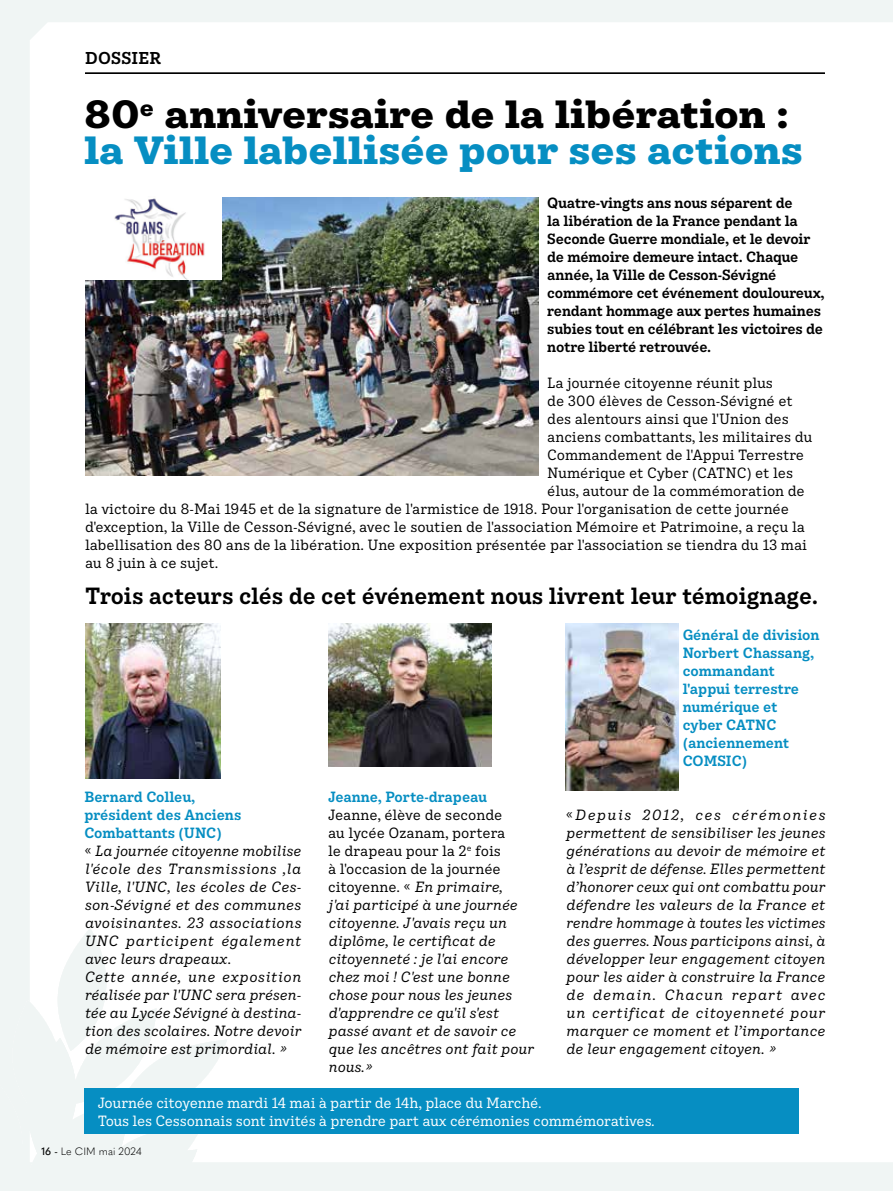
<style>
.page{position:relative;width:893px;height:1191px;background:#f0f5f4}
.page>*{position:absolute;margin:0;border:0;box-sizing:border-box;transform-origin:0 0}
.t1{font:700 37.8px/36px "Ivy Style TW";color:#068ec2;scale:1.11 1}
.t2{font:600 22.5px "Ivy Style TW";letter-spacing:-.01em;color:#000}
.t3{font:600 16.5px "Ivy Style TW";letter-spacing:.01em;color:#000}
.t4{font:italic 14.25px/18px "Ivy Style TW";color:#000}
.t5{font:14.25px "Ivy Style TW";letter-spacing:-.01em;color:#000}
.t6{font:600 14.25px/18px "Ivy Style TW";letter-spacing:-.02em;color:#000}
.t7{font:14.25px/18px "Ivy Style TW";letter-spacing:-.01em;color:#fff}
.t8{font:600 14.25px/18px "Ivy Style TW";color:#068ec2}
.t9{font:300 10.5px "Quasimoda";color:#000}
.s1{color:#000}
.s2{font-weight:600;font-style:normal;color:#068ec2}
.s3{font-style:normal}
.s4{font-weight:500}
</style>
<div class="page">
<div style="left:30px;top:22px;width:863px;height:1140px;background:#fff"></div>
<hr style="left:85px;top:73px;width:740px;height:1px;background:#000">
<img style="left:328px;top:624px;width:163px;height:142px">
<img style="left:85px;top:197px;width:454px;height:278px">
<img style="left:84px;top:196px;width:138px;height:84px">
<div style="left:84px;top:1088px;width:715px;height:45px;background:#068ec2"></div>
<img style="left:85px;top:624px;width:135px;height:154px">
<img style="left:566px;top:624px;width:112px;height:166px">
<svg style="left:30px;top:928px;width:197px;height:234px"></svg>
<p class="t3" style="left:85px;top:45px;width:78px">DOSSIER</p>
<h1 class="t1" style="left:84px;top:94px;width:649px"><span class="s1">80</span><sup>e</sup> <span class="s1">anniversaire de la libération : </span>la Ville labellisée pour ses actions</h1>
<p class="t6" style="left:547px;top:193px;width:279px">Quatre-vingts ans nous séparent de<br>la libération de la France pendant la Seconde Guerre mondiale, et le devoir de mémoire demeure intact. Chaque année, la Ville de Cesson-Sévigné commémore cet événement douloureux, rendant hommage aux pertes humaines subies tout en célébrant les victoires de notre liberté retrouvée.</p>
<p class="t5" style="left:547px;top:372px;width:227px">La journée citoyenne réunit plus</p>
<p class="t5" style="left:547px;top:390px;width:247px">de 300 élèves de Cesson-Sévigné et</p>
<p class="t5" style="left:547px;top:408px;width:243px">des alentours ainsi que l'Union des</p>
<p class="t5" style="left:547px;top:426px;width:267px">anciens combattants, les militaires du</p>
<p class="t5" style="left:547px;top:444px;width:258px">Commandement de l'Appui Terrestre</p>
<p class="t5" style="left:547px;top:462px;width:247px">Numérique et Cyber (CATNC) et les</p>
<p class="t5" style="left:547px;top:480px;width:259px">élus, autour de la commémoration de</p>
<p class="t5" style="left:85px;top:498px;width:706px">la victoire du 8-Mai 1945 et de la signature de l'armistice de 1918. Pour l'organisation de cette journée</p>
<p class="t5" style="left:85px;top:516px;width:721px">d'exception, la Ville de Cesson-Sévigné, avec le soutien de l'association Mémoire et Patrimoine, a reçu la</p>
<p class="t5" style="left:85px;top:534px;width:724px">labellisation des 80 ans de la libération. Une exposition présentée par l'association se tiendra du 13 mai</p>
<p class="t5" style="left:85px;top:552px;width:135px">au 8 juin à ce sujet.</p>
<h2 class="t2" style="left:85px;top:578px;width:735px">Trois acteurs clés de cet événement nous livrent leur témoignage.</h2>
<p class="t8" style="left:683px;top:625px;width:138px">Général de division<br>Norbert Chassang, commandant l'appui terrestre numérique et cyber CATNC (anciennement<br>COMSIC)</p>
<p class="t4" style="left:84px;top:787px;width:218px"><span class="s2">Bernard Colleu,<br>président des Anciens<br>Combattants (UNC)<br></span><span class="s3">«</span> La journée citoyenne mobilise l'école des Transmissions ,la<br>Ville, l'UNC, les écoles de Ces&shy;son-Sévigné et des communes avoisinantes. 23 associations<br>UNC participent également avec leurs drapeaux.<br>Cette année, une exposition réalisée par l'UNC sera présen&shy;tée au Lycée Sévigné à destina&shy;tion des scolaires. Notre devoir de mémoire est primordial. »</p>
<p class="t8" style="left:328px;top:787px;width:160px">Jeanne, Porte-drapeau</p>
<p class="t4" style="left:566px;top:805px;width:261px;text-align:justify"><span class="s3">«</span>Depuis 2012, ces cérémonies permettent de sensibiliser les jeunes générations au devoir de mémoire et à l’esprit de défense. Elles permettent d’honorer ceux qui ont combattu pour défendre les valeurs de la France et rendre hommage à toutes les victimes des guerres. Nous participons ainsi, à développer leur engagement citoyen pour les aider à construire la France de demain. Chacun repart avec un certificat de citoyenneté pour marquer ce moment et l’importance de leur engagement citoyen. »</p>
<p class="t4" style="left:328px;top:805px;width:207px"><span class="s3">Jeanne, élève de seconde<br>au lycée Ozanam, portera<br>le drapeau pour la 2</span><sup>e</sup> <span class="s3">fois<br>à l'occasion de la journée citoyenne. «</span> En primaire,<br>j'ai participé à une journée citoyenne. J'avais reçu un diplôme, le certificat de citoyenneté : je l'ai encore chez moi ! C'est une bonne chose pour nous les jeunes d'apprendre ce qu'il s'est passé avant et de savoir ce que les ancêtres ont fait pour nous.»</p>
<p class="t7" style="left:98px;top:1093px;width:559px">Journée citoyenne mardi 14 mai à partir de 14h, place du Marché.<br>Tous les Cessonnais sont invités à prendre part aux cérémonies commémoratives.</p>
<p class="t9" style="left:41px;top:1143px;width:102px"><span class="s4">16 -</span> Le CIM mai 2024</p>
</div>
